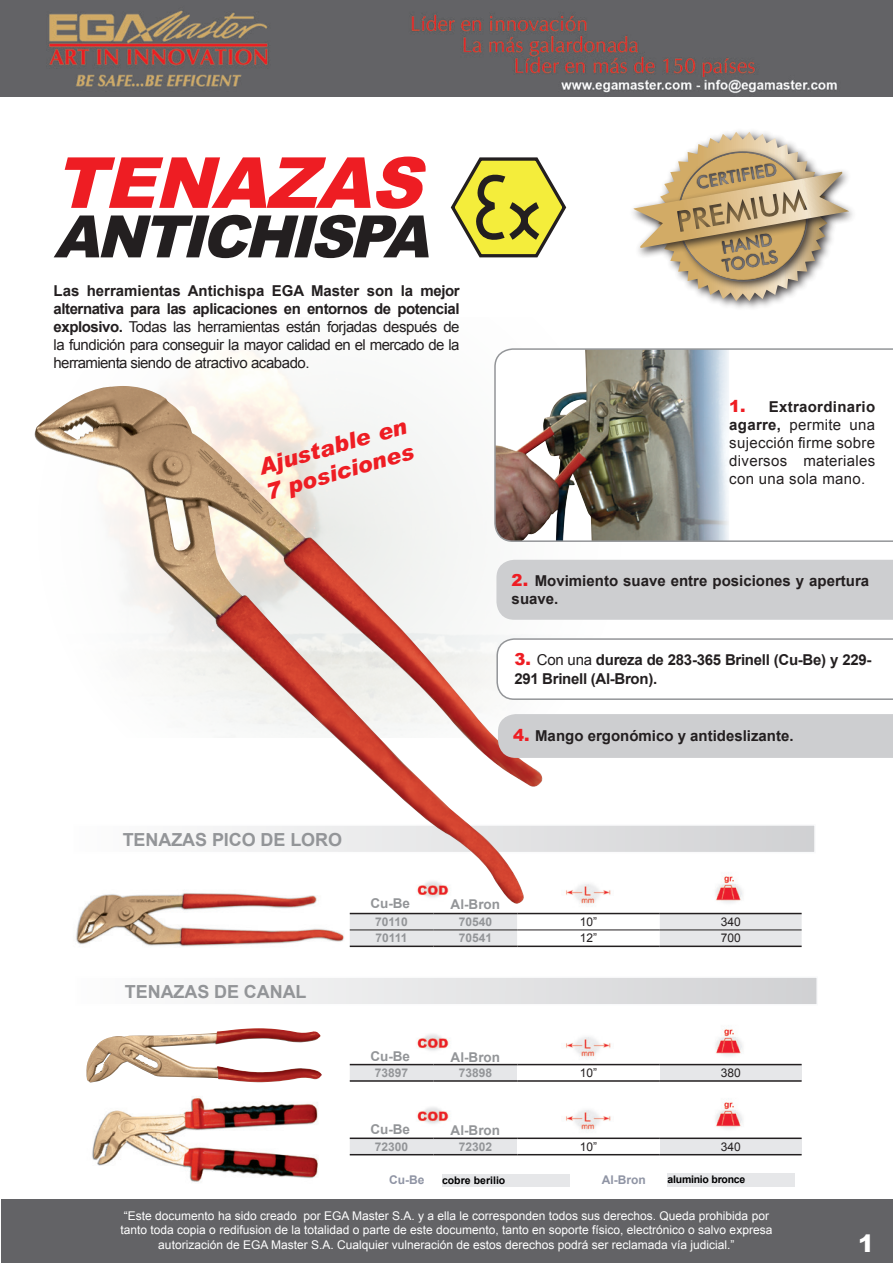
<style>
.page{position:relative;width:893px;height:1263px;background:#fff}
.page>*{position:absolute;margin:0;border:0;box-sizing:border-box;transform-origin:0 0}
.t1{font:italic 900 70.5px "Arial";color:#ee1d23}
.t2{font:italic 900 58.5px "Arial";color:#231f20}
.t3{font:900 24px "Arial";color:#fff}
.t4{font:italic 900 22.2px/26.5px "Arial";color:#ee1d23}
.t5{font:700 18px "Arial";letter-spacing:-.005em;color:#939598}
.t6{font:15px/18px "Arial";letter-spacing:-.005em;color:#231f20;text-align:justify}
.t7{font:700 15px/18px "Arial";color:#231f20}
.t8{font:700 15px/18px "Arial";letter-spacing:-.02em;color:#231f20}
.t9{font:700 13.5px "Arial";color:#939598}
.t10{font:12px/14.4px "Arial";color:#fff;text-align:center}
.t11{font:700 12px "Arial";color:#939598}
.t12{font:12px "Arial";color:#231f20}
.t13{font:700 12px "Arial";color:#8f94a4}
.t14{font:700 10.5px "Arial";letter-spacing:-.025em;color:#000001}
.t15{font:700 10.5px "Arial";color:#000001}
.s1{font-weight:700}
.s2{font-weight:900;font-size:16.5px;color:#ee1d23}
.s3{font-weight:400}
</style>
<div class="page">
<div style="left:1px;top:1199px;width:891px;height:64px;background:#636366"></div>
<img style="left:0;top:0;width:893px;height:97px">
<img style="left:562px;top:1037px;width:52px;height:27px">
<img style="left:715px;top:1025px;width:28px;height:31px">
<img style="left:417px;top:1034px;width:32px;height:17px">
<img style="left:566px;top:884px;width:45px;height:21px">
<img style="left:715px;top:872px;width:28px;height:31px">
<svg style="left:450px;top:157px;width:117px;height:101px"></svg>
<div style="left:545px;top:560px;width:348px;height:60px;background:#cdced0"></div>
<svg style="left:494px;top:348px;width:399px;height:194px"></svg>
<div style="left:442px;top:1173px;width:128px;height:13px;background:#e6e7e9"></div>
<div style="left:668px;top:1173px;width:127px;height:13px;background:#e6e7e9"></div>
<div style="left:73px;top:824px;width:743px;height:29px;background:#d8d9da;border:2px solid #f5f6f8"></div>
<svg style="left:545px;top:638px;width:348px;height:62px"></svg>
<img style="left:76px;top:904px;width:268px;height:43px">
<img style="left:92px;top:1097px;width:226px;height:85px">
<img style="left:86px;top:1028px;width:236px;height:54px">
<svg style="left:350px;top:914px;width:452px;height:31px"></svg>
<hr style="left:350px;top:930px;width:83px;height:1px;background:#231f20">
<hr style="left:433px;top:930px;width:84px;height:1px;background:#231f20">
<hr style="left:517px;top:930px;width:143px;height:1px;background:#231f20">
<hr style="left:660px;top:930px;width:142px;height:1px;background:#231f20">
<hr style="left:350px;top:913px;width:83px;height:1px;background:#231f20">
<hr style="left:433px;top:913px;width:84px;height:1px;background:#231f20">
<hr style="left:517px;top:913px;width:143px;height:1px;background:#231f20">
<hr style="left:660px;top:913px;width:142px;height:1px;background:#231f20">
<hr style="left:350px;top:945px;width:83px;height:2px;background:#231f20">
<hr style="left:433px;top:945px;width:84px;height:2px;background:#231f20">
<hr style="left:517px;top:945px;width:143px;height:2px;background:#231f20">
<hr style="left:660px;top:945px;width:142px;height:2px;background:#231f20">
<div style="left:350px;top:1065px;width:167px;height:15px;background:#e6e7e9"></div>
<div style="left:660px;top:1064px;width:142px;height:17px;background:#e6e7e9"></div>
<hr style="left:350px;top:1064px;width:83px;height:1px;background:#231f20">
<hr style="left:433px;top:1064px;width:84px;height:1px;background:#231f20">
<hr style="left:517px;top:1064px;width:143px;height:1px;background:#231f20">
<hr style="left:660px;top:1064px;width:142px;height:1px;background:#231f20">
<hr style="left:350px;top:1080px;width:83px;height:2px;background:#231f20">
<hr style="left:433px;top:1080px;width:84px;height:2px;background:#231f20">
<hr style="left:517px;top:1080px;width:143px;height:2px;background:#231f20">
<hr style="left:660px;top:1080px;width:142px;height:2px;background:#231f20">
<svg style="left:350px;top:1139px;width:167px;height:15px;background:#e4e5e7"></svg>
<div style="left:660px;top:1138px;width:142px;height:17px;background:#e6e7e9"></div>
<hr style="left:350px;top:1137px;width:83px;height:2px;background:#231f20">
<hr style="left:433px;top:1137px;width:84px;height:2px;background:#231f20">
<hr style="left:517px;top:1137px;width:143px;height:2px;background:#231f20">
<hr style="left:660px;top:1137px;width:142px;height:2px;background:#231f20">
<hr style="left:350px;top:1154px;width:83px;height:1px;background:#231f20">
<hr style="left:433px;top:1154px;width:84px;height:1px;background:#231f20">
<hr style="left:517px;top:1154px;width:143px;height:1px;background:#231f20">
<hr style="left:660px;top:1154px;width:142px;height:1px;background:#231f20">
<img style="left:34px;top:385px;width:511px;height:519px">
<div style="left:498px;top:714px;width:395px;height:44px;background:#cdced0"></div>
<div style="left:75px;top:976px;width:743px;height:29px;background:linear-gradient(to right,#fdfdfd,#d0d1d3);border:2px solid #f5f6f8"></div>
<img style="left:566px;top:1110px;width:45px;height:21px">
<img style="left:715px;top:1098px;width:28px;height:31px">
<img style="left:417px;top:1107px;width:32px;height:17px">
<div style="left:654px;top:128px;width:183px;height:183px;background:#231f20;opacity:.87"></div>
<svg style="left:634px;top:132px;width:215px;height:169px"></svg>
<p class="t1" style="left:54px;top:132px;width:393px">TENAZAS</p>
<p class="t2" style="left:54px;top:194px;width:397px">ANTICHISPA</p>
<p class="t6" style="left:54px;top:282px;width:408px"><span class="s1">Las herramientas Antichispa EGA Master son la mejor alternativa para las aplicaciones en entornos de potencial explosivo.</span> Todas las herramientas están forjadas después de la fundición para conseguir la mayor calidad en el mercado de la herramienta siendo de atractivo acabado.</p>
<p class="t4" style="left:255px;top:454px;width:154px;rotate:-16deg">Ajustable en<br>7 posiciones</p>
<p class="t6" style="left:729px;top:398px;width:147px"><span class="s2">1.</span> <span class="s1">Extraordinario agarre,</span> permite una sujección firme sobre diversos materiales con una sola mano.</p>
<p class="t7" style="left:512px;top:572px;width:359px"><span class="s2">2.</span> Movimiento suave entre posiciones y apertura suave.</p>
<p class="t8" style="left:514px;top:652px;width:359px"><span class="s2">3.</span> <span class="s3">Con una</span> dureza de 283-365 Brinell (Cu-Be) y 229-<br>291 Brinell (Al-Bron).</p>
<p class="t7" style="left:513px;top:727px;width:282px"><span class="s2">4.</span> Mango ergonómico y antideslizante.</p>
<p class="t5" style="left:123px;top:827px;width:221px">TENAZAS PICO DE LORO</p>
<p class="t9" style="left:370px;top:894px;width:41px">Cu-Be</p>
<p class="t9" style="left:451px;top:895px;width:51px">Al-Bron</p>
<p class="t5" style="left:125px;top:979px;width:183px">TENAZAS DE CANAL</p>
<p class="t11" style="left:375px;top:914px;width:34px">70110</p>
<p class="t11" style="left:459px;top:914px;width:35px">70540</p>
<p class="t12" style="left:580px;top:914px;width:19px">10”</p>
<p class="t12" style="left:721px;top:914px;width:22px">340</p>
<p class="t11" style="left:376px;top:930px;width:34px">70111</p>
<p class="t11" style="left:459px;top:930px;width:35px">70541</p>
<p class="t12" style="left:580px;top:930px;width:19px">12”</p>
<p class="t12" style="left:721px;top:930px;width:22px">700</p>
<p class="t9" style="left:370px;top:1047px;width:41px">Cu-Be</p>
<p class="t9" style="left:451px;top:1048px;width:51px">Al-Bron</p>
<p class="t11" style="left:375px;top:1065px;width:35px">73897</p>
<p class="t11" style="left:459px;top:1065px;width:35px">73898</p>
<p class="t12" style="left:580px;top:1065px;width:19px">10”</p>
<p class="t12" style="left:721px;top:1065px;width:22px">380</p>
<p class="t9" style="left:370px;top:1120px;width:41px">Cu-Be</p>
<p class="t9" style="left:451px;top:1121px;width:51px">Al-Bron</p>
<p class="t11" style="left:375px;top:1139px;width:35px">72300</p>
<p class="t11" style="left:459px;top:1139px;width:35px">72302</p>
<p class="t12" style="left:580px;top:1139px;width:19px">10”</p>
<p class="t12" style="left:721px;top:1139px;width:22px">340</p>
<p class="t13" style="left:389px;top:1172px;width:37px">Cu-Be</p>
<p class="t15" style="left:442px;top:1173px;width:65px">cobre berilio</p>
<p class="t13" style="left:602px;top:1172px;width:45px">Al-Bron</p>
<p class="t14" style="left:668px;top:1173px;width:79px">aluminio bronce</p>
<p class="t10" style="left:121px;top:1209px;width:653px">“Este documento ha sido creado por EGA Master S.A. y a ella le corresponden todos sus derechos. Queda prohibida por tanto toda copia o redifusion de la totalidad o parte de este documento, tanto en soporte físico, electrónico o salvo expresa autorización de EGA Master S.A. Cualquier vulneración de estos derechos podrá ser reclamada vía judicial.”</p>
<p class="t3" style="left:858px;top:1226px;width:18px">1</p>
</div>
